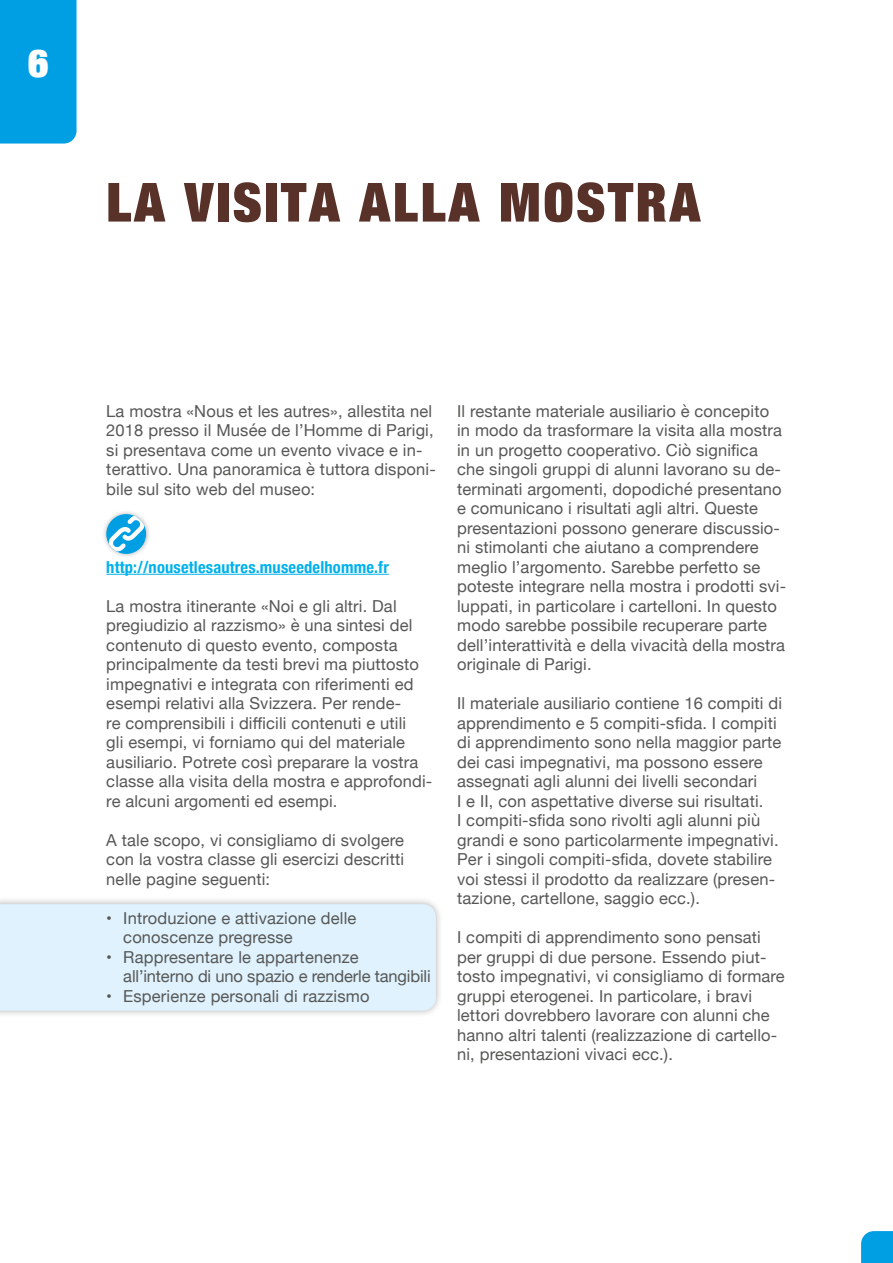
<style>
.page{position:relative;width:893px;height:1263px;background:#fff}
.page>*{position:absolute;margin:0;border:0;box-sizing:border-box;transform-origin:0 0}
.t1{font:900 expanded 54px "Helvetica Neue";letter-spacing:.05em;color:#583129}
.t2{font:900 expanded 39px "Helvetica Neue";color:#fff}
.t3{font:16.5px/19.5px "Helvetica Neue";letter-spacing:.01em;color:#575756}
.t4{font:16.5px/19.5px "Helvetica Neue";letter-spacing:-.01em;color:#575756}
.t5{font:700 condensed 16.5px "Helvetica Neue";letter-spacing:.01em;color:#00b1eb}
</style>
<div class="page">
<div style="left:0;top:0;width:77px;height:144px;background:#009fe3"></div>
<svg style="left:861px;top:1231px;width:32px;height:32px"></svg>
<div style="left:0;top:896px;width:443px;height:122px;background:#000;opacity:.3"></div>
<div style="left:0;top:904px;width:436px;height:107px;background:#dff2fd"></div>
<hr style="left:106px;top:574px;width:283px;height:1px;background:#00b1eb">
<div style="left:101px;top:509px;width:50px;height:50px;background:#000;opacity:.3"></div>
<svg style="left:106px;top:514px;width:40px;height:40px"></svg>
<svg style="left:109px;top:516px;width:36px;height:36px"></svg>
<h2 class="t2" style="left:28px;top:44px;width:22px">6</h2>
<h1 class="t1" style="left:106px;top:176px;width:596px">LA VISITA ALLA MOSTRA</h1>
<p class="t3" style="left:106px;top:402px;width:331px">La mostra «Nous et les autres», allestita nel 2018 presso il Musée de l’Homme di Parigi, si presentava come un evento vivace e in&shy;terattivo. Una panoramica è tuttora disponi&shy;bile sul sito web del museo:</p>
<p class="t5" style="left:106px;top:553px;width:284px">http://nousetlesautres.museedelhomme.fr</p>
<p class="t3" style="left:106px;top:597px;width:327px">La mostra itinerante «Noi e gli altri. Dal pregiudizio al razzismo» è una sintesi del contenuto di questo evento, composta principalmente da testi brevi ma piuttosto impegnativi e integrata con riferimenti ed esempi relativi alla Svizzera. Per rende-<br>re comprensibili i difficili contenuti e utili<br>gli esempi, vi forniamo qui del materiale ausiliario. Potrete così preparare la vostra classe alla visita della mostra e approfondi&shy;re alcuni argomenti ed esempi.</p>
<p class="t3" style="left:106px;top:831px;width:299px;text-align:justify">A tale scopo, vi consigliamo di svolgere con la vostra classe gli esercizi descritti nelle pagine seguenti:</p>
<p class="t3" style="left:123px;top:909px;width:235px;text-indent:-17px">• Introduzione e attivazione delle conoscenze pregresse</p>
<p class="t4" style="left:123px;top:948px;width:309px;text-indent:-17px">• Rappresentare le appartenenze all’interno di uno spazio e renderle tangibili</p>
<p class="t3" style="left:106px;top:987px;width:265px">• Esperienze personali di razzismo</p>
<p class="t3" style="left:457px;top:402px;width:330px">Il restante materiale ausiliario è concepito in modo da trasformare la visita alla mostra in un progetto cooperativo. Ciò significa che singoli gruppi di alunni lavorano su de&shy;terminati argomenti, dopodiché presentano e comunicano i risultati agli altri. Queste presentazioni possono generare discussio&shy;ni stimolanti che aiutano a comprendere meglio l’argomento. Sarebbe perfetto se poteste integrare nella mostra i prodotti svi&shy;luppati, in particolare i cartelloni. In questo modo sarebbe possibile recuperare parte dell’interattività e della vivacità della mostra originale di Parigi.</p>
<p class="t3" style="left:457px;top:694px;width:326px">Il materiale ausiliario contiene 16 compiti di apprendimento e 5 compiti-sfida. I compiti di apprendimento sono nella maggior parte dei casi impegnativi, ma possono essere assegnati agli alunni dei livelli secondari<br>I e II, con aspettative diverse sui risultati.<br>I compiti-sfida sono rivolti agli alunni più grandi e sono particolarmente impegnativi.<br>Per i singoli compiti-sfida, dovete stabilire voi stessi il prodotto da realizzare (presen&shy;tazione, cartellone, saggio ecc.).</p>
<p class="t3" style="left:457px;top:929px;width:329px">I compiti di apprendimento sono pensati per gruppi di due persone. Essendo piut&shy;tosto impegnativi, vi consigliamo di formare gruppi eterogenei. In particolare, i bravi lettori dovrebbero lavorare con alunni che hanno altri talenti (realizzazione di cartello&shy;ni, presentazioni vivaci ecc.).</p>
</div>
